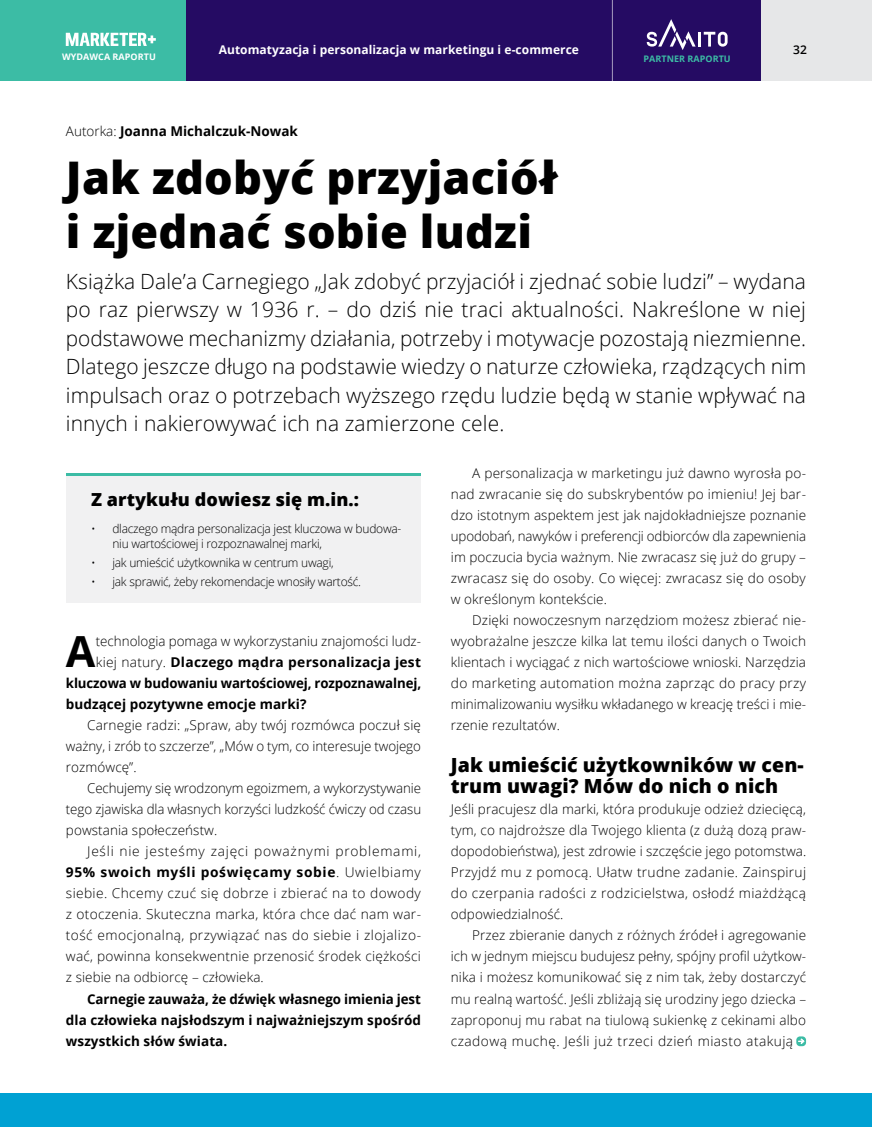
<style>
.page{position:relative;width:872px;height:1127px;background:#fff}
.page>*{position:absolute;margin:0;border:0;box-sizing:border-box;transform-origin:0 0}
.t1{font:800 45px/54px "Open Sans";letter-spacing:.005em;color:#000}
.t2{font:700 42.9px "Open Sans";color:#000}
.t3{font:300 21px/28.5px "Open Sans";letter-spacing:.005em;color:#000;text-align:justify}
.t4{font:800 19.5px/21px "Open Sans";letter-spacing:.005em;color:#000}
.t5{font:800 18px "Open Sans";letter-spacing:.005em;color:#000}
.t6{font:300 13.5px/21px "Open Sans";letter-spacing:.005em;color:#000;text-align:justify}
.t7{font:700 13.5px/21px "Open Sans";letter-spacing:.005em;color:#000;text-align:justify}
.t8{font:300 12px/15px "Open Sans";letter-spacing:-.02em;color:#000}
.t9{font:700 12px "Open Sans";letter-spacing:.005em;color:#fff}
.t10{font:600 12px "Open Sans";color:#000}
.t11{font:700 9px "Open Sans";letter-spacing:.005em;color:#fff}
.t12{font:700 9px "Open Sans";letter-spacing:.005em;color:#3cbca5}
.s1{font-weight:300}
.s2{font-weight:700}
</style>
<div class="page">
<div style="left:149px;top:0;width:723px;height:80px;background:#250b63"></div>
<div style="left:761px;top:0;width:111px;height:80px;background:#e6e7e8"></div>
<div style="left:0;top:0;width:185px;height:80px;background:#3cbca5"></div>
<hr style="left:612px;top:0;width:1px;height:81px;background:#fff">
<div style="left:0;top:1093px;width:872px;height:34px;background:#00a1d3"></div>
<svg style="left:66px;top:33px;width:90px;height:13px"></svg>
<hr style="left:697px;top:32px;width:3px;height:15px;background:#fff">
<svg style="left:703px;top:32px;width:24px;height:15px"></svg>
<svg style="left:646px;top:19px;width:49px;height:31px"></svg>
<div style="left:66px;top:473px;width:355px;height:130px;background:#f1f1f2"></div>
<hr style="left:66px;top:472px;width:355px;height:3px;background:#3cbca5">
<svg style="left:796px;top:1036px;width:10px;height:10px"></svg>
<svg style="left:798px;top:1038px;width:6px;height:7px"></svg>
<p class="t9" style="left:219px;top:41px;width:362px">Automatyzacja i personalizacja w marketingu i e-commerce</p>
<p class="t10" style="left:793px;top:41px;width:15px">32</p>
<p class="t11" style="left:62px;top:51px;width:95px">WYDAWCA RAPORTU</p>
<p class="t12" style="left:643px;top:53px;width:89px">PARTNER RAPORTU</p>
<p class="t7" style="left:66px;top:120px;width:233px"><span class="s1">Autorka:</span> Joanna Michalczuk-Nowak</p>
<h1 class="t1" style="left:66px;top:148px;width:493px">Jak zdobyć przyjaciół i zjednać sobie ludzi</h1>
<p class="t3" style="left:66px;top:266px;width:742px">Książka Dale’a Carnegiego „Jak zdobyć przyjaciół i zjednać sobie ludzi” – wydana po raz pierwszy w 1936 r. – do dziś nie traci aktualności. Nakreślone w niej podstawowe mechanizmy działania, potrzeby i motywacje pozostają niezmienne.<br>Dlatego jeszcze długo na podstawie wiedzy o naturze człowieka, rządzących nim impulsach oraz o potrzebach wyższego rzędu ludzie będą w stanie wpływać na innych i nakierowywać ich na zamierzone cele.</p>
<h3 class="t5" style="left:91px;top:486px;width:269px">Z artykułu dowiesz się m.in.:</h3>
<p class="t8" style="left:112px;top:520px;width:291px;text-indent:-21px">• dlaczego mądra personalizacja jest kluczowa w budowa&shy;niu wartościowej i rozpoznawalnej marki,</p>
<p class="t8" style="left:91px;top:555px;width:244px">• jak umieścić użytkownika w centrum uwagi,</p>
<p class="t8" style="left:91px;top:574px;width:271px">• jak sprawić, żeby rekomendacje wnosiły wartość.</p>
<h2 class="t2" style="left:66px;top:621px;width:31px">A</h2>
<p class="t6" style="left:96px;top:631px;width:327px">technologia pomaga w wykorzystaniu znajomości ludz-</p>
<p class="t7" style="left:96px;top:652px;width:327px"><span class="s1">kiej natury.</span> Dlaczego mądra personalizacja jest</p>
<p class="t7" style="left:66px;top:673px;width:357px">kluczowa w budowaniu wartościowej, rozpoznawalnej,</p>
<p class="t7" style="left:66px;top:694px;width:242px">budzącej pozytywne emocje marki?</p>
<p class="t6" style="left:66px;top:715px;width:357px;text-indent:21px">Carnegie radzi: „Spraw, aby twój rozmówca poczuł się ważny, i zrób to szczerze”, „Mów o tym, co interesuje twojego rozmówcę”.</p>
<p class="t6" style="left:66px;top:778px;width:357px;text-indent:21px">Cechujemy się wrodzonym egoizmem, a wykorzystywanie tego zjawiska dla własnych korzyści ludzkość ćwiczy od czasu powstania społeczeństw.</p>
<p class="t6" style="left:66px;top:841px;width:357px;text-indent:21px">Jeśli nie jesteśmy zajęci poważnymi problemami, <span class="s2">95% swoich myśli poświęcamy sobie</span>. Uwielbiamy siebie. Chcemy czuć się dobrze i zbierać na to dowody z otoczenia. Skuteczna marka, która chce dać nam war&shy;tość emocjonalną, przywiązać nas do siebie i zlojalizo&shy;wać, powinna konsekwentnie przenosić środek ciężkości z siebie na odbiorcę – człowieka.</p>
<p class="t7" style="left:66px;top:988px;width:357px;text-indent:21px">Carnegie zauważa, że dźwięk własnego imienia jest dla człowieka najsłodszym i najważniejszym spośród wszystkich słów świata.</p>
<p class="t6" style="left:451px;top:463px;width:357px;text-indent:21px">A personalizacja w marketingu już dawno wyrosła po&shy;nad zwracanie się do subskrybentów po imieniu! Jej bar&shy;dzo istotnym aspektem jest jak najdokładniejsze poznanie upodobań, nawyków i preferencji odbiorców dla zapewnienia im poczucia bycia ważnym. Nie zwracasz się już do grupy – zwracasz się do osoby. Co więcej: zwracasz się do osoby w określonym kontekście.</p>
<p class="t6" style="left:451px;top:610px;width:357px;text-indent:21px">Dzięki nowoczesnym narzędziom możesz zbierać nie&shy;wyobrażalne jeszcze kilka lat temu ilości danych o Twoich klientach i wyciągać z nich wartościowe wnioski. Narzędzia do marketing automation można zaprząc do pracy przy minimalizowaniu wysiłku wkładanego w kreację treści i mie&shy;rzenie rezultatów.</p>
<h3 class="t4" style="left:451px;top:754px;width:354px">Jak umieścić użytkowników w cen&shy;trum uwagi? Mów do nich o nich</h3>
<p class="t6" style="left:451px;top:799px;width:357px">Jeśli pracujesz dla marki, która produkuje odzież dziecięcą, tym, co najdroższe dla Twojego klienta (z dużą dozą praw&shy;dopodobieństwa), jest zdrowie i szczęście jego potomstwa.<br>Przyjdź mu z pomocą. Ułatw trudne zadanie. Zainspiruj do czerpania radości z rodzicielstwa, osłodź miażdżącą odpowiedzialność.</p>
<p class="t6" style="left:451px;top:925px;width:357px;text-indent:21px">Przez zbieranie danych z różnych źródeł i agregowanie ich w jednym miejscu budujesz pełny, spójny profil użytkow&shy;nika i możesz komunikować się z nim tak, żeby dostarczyć mu realną wartość. Jeśli zbliżają się urodziny jego dziecka – zaproponuj mu rabat na tiulową sukienkę z cekinami albo czadową muchę. Jeśli już trzeci dzień miasto atakują</p>
</div>
